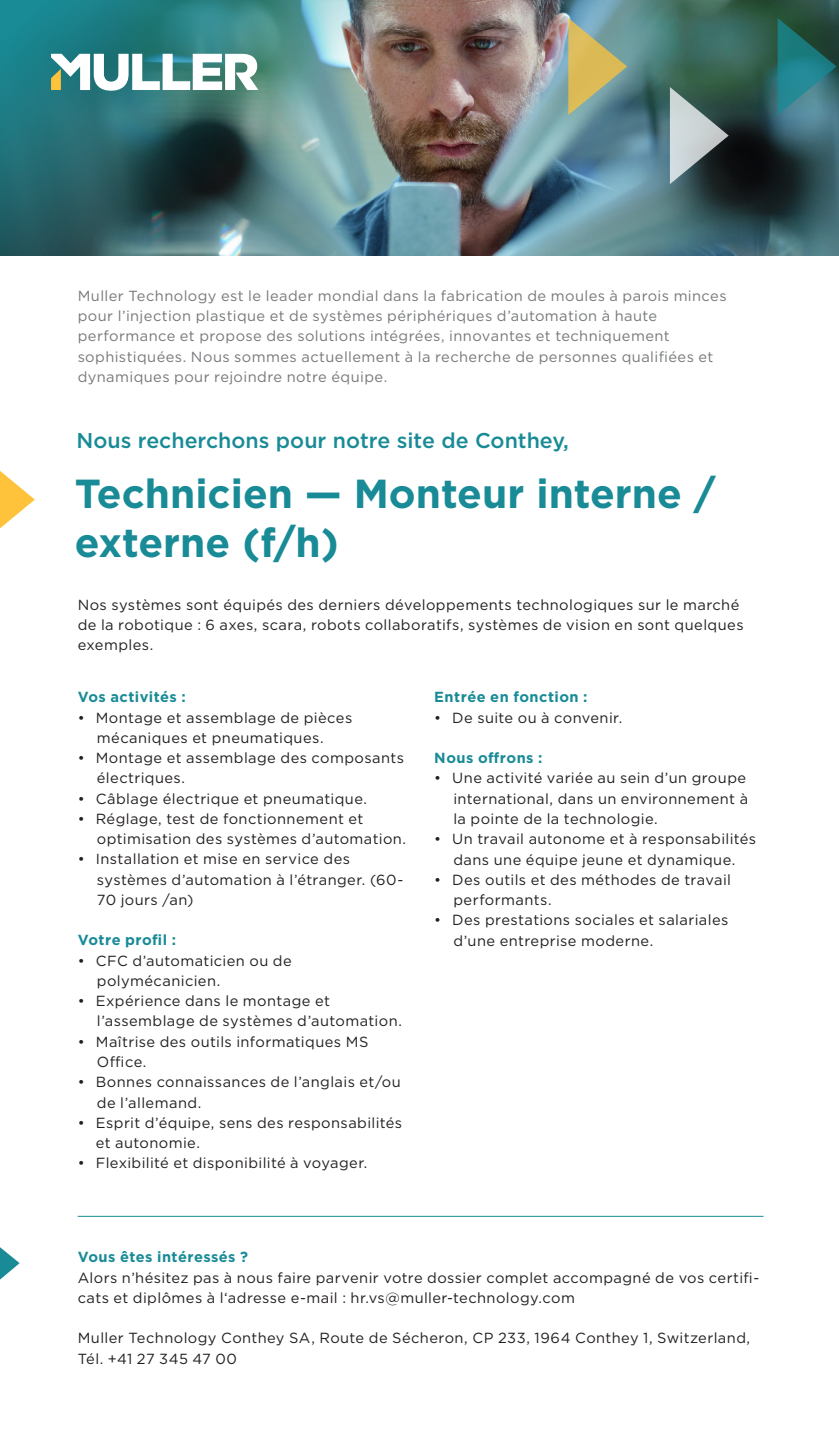
<style>
.page{position:relative;width:839px;height:1429px;background:#fff}
.page>*{position:absolute;margin:0;border:0;box-sizing:border-box;transform-origin:0 0}
.t1{font:700 40.5px/48.6px "Gotham";color:#188b96}
.t2{font:500 21.38px "Gotham";color:#188b96}
.t3{font:14.62px/20.2px "Gotham";letter-spacing:.03em;color:#231f20}
.t4{font:14.62px/20.2px "Gotham";letter-spacing:.03em;color:#76787b}
.t5{font:700 14.62px "Gotham";letter-spacing:.03em;color:#188b96}
</style>
<div class="page">
<img style="left:549px;top:0;width:290px;height:255px">
<img style="left:0;top:0;width:549px;height:255px">
<svg style="left:51px;top:54px;width:207px;height:37px"></svg>
<svg style="left:670px;top:87px;width:58px;height:97px"></svg>
<svg style="left:777px;top:18px;width:59px;height:97px"></svg>
<svg style="left:568px;top:18px;width:59px;height:97px"></svg>
<svg style="left:0;top:471px;width:35px;height:57px"></svg>
<svg style="left:0;top:1247px;width:20px;height:32px"></svg>
<hr style="left:78px;top:1216px;width:685px;height:1px;background:#188b96">
<p class="t4" style="left:78px;top:285px;width:650px">Muller Technology est le leader mondial dans la fabrication de moules à parois minces pour l’injection plastique et de systèmes périphériques d’automation à haute performance et propose des solutions intégrées, innovantes et techniquement sophistiquées. Nous sommes actuellement à la recherche de personnes qualifiées et dynamiques pour rejoindre notre équipe.</p>
<h2 class="t2" style="left:77px;top:427px;width:494px">Nous recherchons pour notre site de Conthey,</h2>
<h1 class="t1" style="left:75px;top:469px;width:642px">Technicien — Monteur interne / externe (f/h)</h1>
<p class="t3" style="left:78px;top:594px;width:667px">Nos systèmes sont équipés des derniers développements technologiques sur le marché de la robotique : 6 axes, scara, robots collaboratifs, systèmes de vision en sont quelques exemples.</p>
<p class="t5" style="left:78px;top:687px;width:110px">Vos activités :</p>
<p class="t3" style="left:97px;top:707px;width:257px;text-indent:-19px">• Montage et assemblage de pièces mécaniques et pneumatiques.</p>
<p class="t3" style="left:97px;top:747px;width:309px;text-indent:-19px">• Montage et assemblage des composants électriques.</p>
<p class="t3" style="left:78px;top:788px;width:291px">• Câblage électrique et pneumatique.</p>
<p class="t3" style="left:97px;top:808px;width:311px;text-indent:-19px">• Réglage, test de fonctionnement et optimisation des systèmes d’automation.</p>
<p class="t3" style="left:97px;top:849px;width:308px;text-indent:-19px">• Installation et mise en service des systèmes d’automation à l’étranger. (60-<br>70 jours /an)</p>
<p class="t5" style="left:78px;top:930px;width:100px">Votre profil :</p>
<p class="t3" style="left:97px;top:950px;width:196px;text-indent:-19px">• CFC d’automaticien ou de polymécanicien.</p>
<p class="t3" style="left:97px;top:990px;width:306px;text-indent:-19px">• Expérience dans le montage et l’assemblage de systèmes d’automation.</p>
<p class="t3" style="left:97px;top:1031px;width:273px;text-indent:-19px">• Maîtrise des outils informatiques MS<br>Office.</p>
<p class="t3" style="left:97px;top:1071px;width:305px;text-indent:-19px">• Bonnes connaissances de l’anglais et/ou de l’allemand.</p>
<p class="t3" style="left:96px;top:1112px;width:308px;text-indent:-18px">• Esprit d’équipe, sens des responsabilités et autonomie.</p>
<p class="t3" style="left:78px;top:1152px;width:291px">• Flexibilité et disponibilité à voyager.</p>
<p class="t5" style="left:434px;top:687px;width:155px">Entrée en fonction :</p>
<p class="t3" style="left:434px;top:707px;width:189px">• De suite ou à convenir.</p>
<p class="t5" style="left:434px;top:748px;width:110px">Nous offrons :</p>
<p class="t3" style="left:453px;top:768px;width:296px;text-indent:-19px">• Une activité variée au sein d’un groupe international, dans un environnement à la pointe de la technologie.</p>
<p class="t3" style="left:434px;top:828px;width:323px;text-align:center">• Un travail autonome et à responsabilités dans une équipe jeune et dynamique.</p>
<p class="t3" style="left:453px;top:869px;width:279px;text-indent:-19px">• Des outils et des méthodes de travail performants.</p>
<p class="t3" style="left:453px;top:909px;width:276px;text-indent:-19px">• Des prestations sociales et salariales d’une entreprise moderne.</p>
<p class="t5" style="left:78px;top:1247px;width:172px">Vous êtes intéressés ?</p>
<p class="t3" style="left:78px;top:1267px;width:683px">Alors n’hésitez pas à nous faire parvenir votre dossier complet accompagné de vos certifi&shy;cats et diplômes à l‘adresse e-mail : hr.vs@muller-technology.com</p>
<p class="t3" style="left:78px;top:1327px;width:674px">Muller Technology Conthey SA, Route de Sécheron, CP 233, 1964 Conthey 1, Switzerland,<br>Tél. +41 27 345 47 00</p>
</div>
